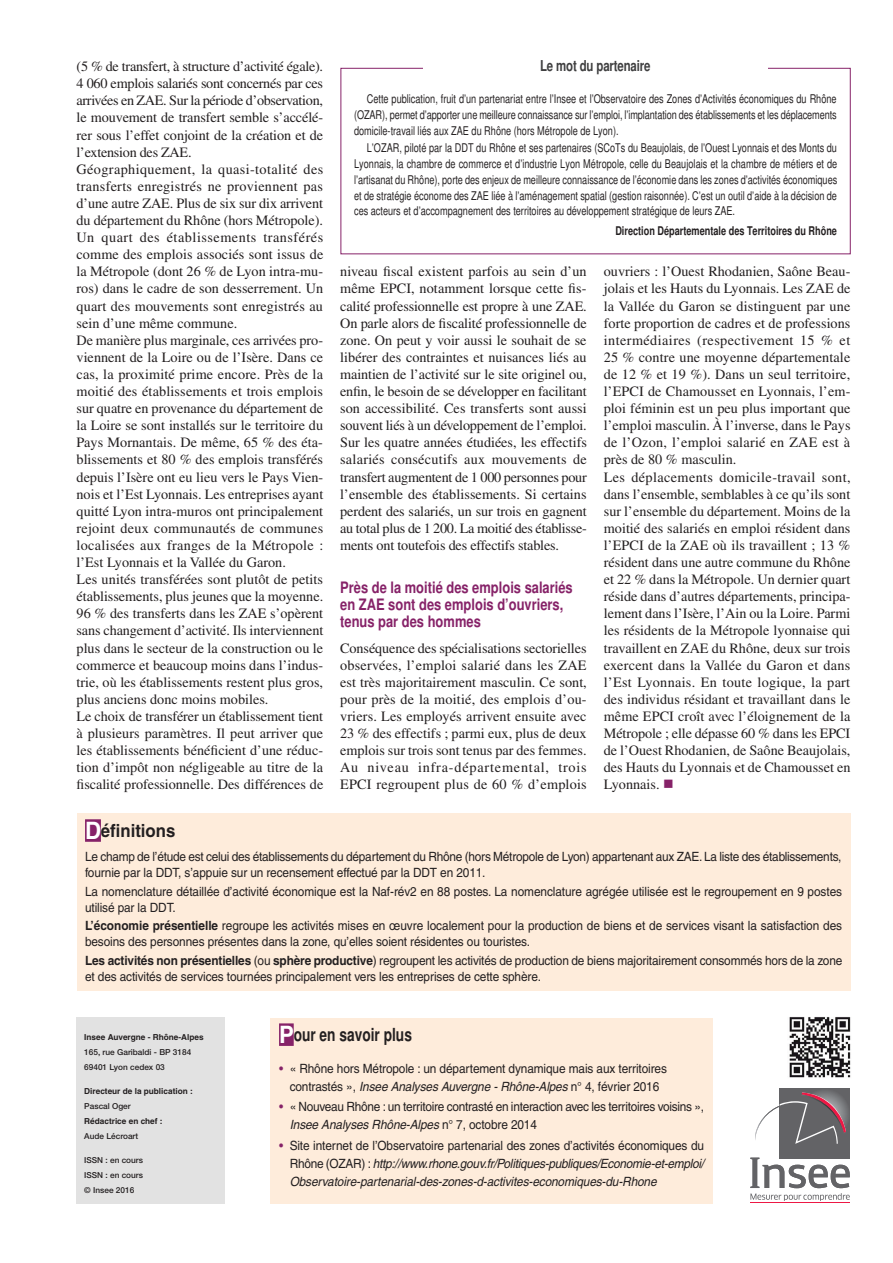
<style>
.page{position:relative;width:893px;height:1263px;background:#fff}
.page>*{position:absolute;margin:0;border:0;box-sizing:border-box;transform-origin:0 0}
.t1{font:700 condensed 18px "Helvetica";color:#231f20;scale:.93 1}
.t2{font:700 18px "Helvetica";color:#231f20;scale:.93 1}
.t3{font:700 condensed 15.75px/17.1px "Helvetica";color:#862268}
.t4{font:700 condensed 15px "Helvetica";letter-spacing:-.01em;color:#3f3f40;scale:.93 1}
.t5{font:14.25px/17.1px "Times LT Std";color:#231f20}
.t6{font:12.75px/16.2px "Helvetica";letter-spacing:-.01em;color:#231f20;scale:.93 1}
.t7{font:italic 12.75px/18px "Helvetica";letter-spacing:-.01em;color:#231f20;text-align:justify;scale:.93 1}
.t8{font:condensed 12px/15.8px "Helvetica";color:#231f20;text-align:justify;scale:.93 1}
.t9{font:700 condensed 12px "Helvetica";color:#231f20;scale:.93 1}
.t10{font:500 8.25px/15px "Helvetica Neue LT Std";color:#231f20}
.t11{font:700 8.25px "Helvetica";color:#231f20}
.s1{color:#862268}
.s2{font-size:24px;color:#fff}
.s3{font-weight:700}
.s4{font-stretch:normal;font-size:24px;color:#fff}
.s5{font-style:italic}
.s6{font-style:normal;color:#862268}
.s7{font-style:normal}
</style>
<div class="page">
<hr style="left:751px;top:1203px;width:99px;height:1px;background:#ed1845">
<div style="left:271px;top:1017px;width:442px;height:186px;background:#feecdb"></div>
<div style="left:279px;top:1023px;width:15px;height:23px;background:#862268"></div>
<div style="left:780px;top:1088px;width:70px;height:70px;background:#636366"></div>
<svg style="left:750px;top:1092px;width:100px;height:109px"></svg>
<img style="left:789px;top:1017px;width:62px;height:61px">
<div style="left:76px;top:1017px;width:148px;height:186px;background:#e2e2e2"></div>
<div style="left:77px;top:813px;width:773px;height:178px;background:#feecdb"></div>
<div style="left:85px;top:819px;width:16px;height:23px;background:#862268"></div>
<div style="left:340px;top:68px;width:511px;height:186px;border:1px solid #862268"></div>
<div style="left:423px;top:60px;width:344px;height:17px;background:#fff"></div>
<p class="t5" style="left:77px;top:58px;width:248px">(5 % de transfert, à structure d’activité égale).<br>4 060 emplois salariés sont concernés par ces arrivées en ZAE. Sur la période d’observation, le mouvement de transfert semble s’accélé‑ rer sous l’effet conjoint de la création et de l’extension des ZAE.<br>Géographiquement, la quasi‑totalité des transferts enregistrés ne proviennent pas d’une autre ZAE. Plus de six sur dix arrivent du département du Rhône (hors Métropole).<br>Un quart des établissements transférés comme des emplois associés sont issus de la Métropole (dont 26 % de Lyon intra‑mu‑ ros) dans le cadre de son desserrement. Un quart des mouvements sont enregistrés au sein d’une même commune.<br>De manière plus marginale, ces arrivées pro‑ viennent de la Loire ou de l’Isère. Dans ce cas, la proximité prime encore. Près de la moitié des établissements et trois emplois sur quatre en provenance du département de la Loire se sont installés sur le territoire du Pays Mornantais. De même, 65 % des éta‑ blissements et 80 % des emplois transférés depuis l’Isère ont eu lieu vers le Pays Vien‑ nois et l’Est Lyonnais. Les entreprises ayant quitté Lyon intra‑muros ont principalement rejoint deux communautés de communes localisées aux franges de la Métropole : l’Est Lyonnais et la Vallée du Garon.<br>Les unités transférées sont plutôt de petits établissements, plus jeunes que la moyenne.<br>96 % des transferts dans les ZAE s’opèrent sans changement d’activité. Ils interviennent plus dans le secteur de la construction ou le commerce et beaucoup moins dans l’indus‑ trie, où les établissements restent plus gros, plus anciens donc moins mobiles.<br>Le choix de transférer un établissement tient à plusieurs paramètres. Il peut arriver que les établissements bénéficient d’une réduc‑ tion d’impôt non négligeable au titre de la fiscalité professionnelle. Des différences de</p>
<p class="t4" style="left:540px;top:57px;width:120px">Le mot du partenaire</p>
<p class="t8" style="left:354px;top:91px;width:521px;text-indent:13px">Cette publication, fruit d’un partenariat entre l’Insee et l’Observatoire des Zones d’Activités économiques du Rhône (OZAR), permet d’apporter une meilleure connaissance sur l’emploi, l’implantation des établissements et les déplacements domicile‑travail liés aux ZAE du Rhône (hors Métropole de Lyon).</p>
<p class="t8" style="left:354px;top:140px;width:521px;text-indent:13px">L’OZAR, piloté par la DDT du Rhône et ses partenaires (SCoTs du Beaujolais, de l’Ouest Lyonnais et des Monts du Lyonnais, la chambre de commerce et d’industrie Lyon Métropole, celle du Beaujolais et la chambre de métiers et de l’artisanat du Rhône), porte des enjeux de meilleure connaissance de l’économie dans les zones d’activités économiques et de stratégie économe des ZAE liée à l’aménagement spatial (gestion raisonnée). C’est un outil d’aide à la décision de ces acteurs et d’accompagnement des territoires au développement stratégique de leurs ZAE.</p>
<p class="t9" style="left:615px;top:224px;width:240px">Direction Départementale des Territoires du Rhône</p>
<p class="t5" style="left:340px;top:263px;width:248px;text-align:justify">niveau fiscal existent parfois au sein d’un même EPCI, notamment lorsque cette fis‑ calité professionnelle est propre à une ZAE.<br>On parle alors de fiscalité professionnelle de zone. On peut y voir aussi le souhait de se libérer des contraintes et nuisances liés au maintien de l’activité sur le site originel ou, enfin, le besoin de se développer en facilitant son accessibilité. Ces transferts sont aussi souvent liés à un développement de l’emploi.<br>Sur les quatre années étudiées, les effectifs salariés consécutifs aux mouvements de transfert augmentent de 1 000 personnes pour l’ensemble des établissements. Si certains perdent des salariés, un sur trois en gagnent au total plus de 1 200. La moitié des établisse‑ ments ont toutefois des effectifs stables.</p>
<p class="t3" style="left:340px;top:578px;width:234px">Près de la moitié des emplois salariés en ZAE sont des emplois d’ouvriers, tenus par des hommes</p>
<p class="t5" style="left:340px;top:639px;width:248px;text-align:justify">Conséquence des spécialisations sectorielles observées, l’emploi salarié dans les ZAE est très majoritairement masculin. Ce sont, pour près de la moitié, des emplois d’ou‑ vriers. Les employés arrivent ensuite avec 23 % des effectifs ; parmi eux, plus de deux emplois sur trois sont tenus par des femmes.<br>Au niveau infra‑départemental, trois EPCI regroupent plus de 60 % d’emplois</p>
<p class="t5" style="left:604px;top:263px;width:248px">ouvriers : l’Ouest Rhodanien, Saône Beau‑ jolais et les Hauts du Lyonnais. Les ZAE de la Vallée du Garon se distinguent par une forte proportion de cadres et de professions intermédiaires (respectivement 15 % et 25 % contre une moyenne départementale de 12 % et 19 %). Dans un seul territoire, l’EPCI de Chamousset en Lyonnais, l’em‑ ploi féminin est un peu plus important que l’emploi masculin. À l’inverse, dans le Pays de l’Ozon, l’emploi salarié en ZAE est à près de 80 % masculin.<br>Les déplacements domicile‑travail sont, dans l’ensemble, semblables à ce qu’ils sont sur l’ensemble du département. Moins de la moitié des salariés en emploi résident dans l’EPCI de la ZAE où ils travaillent ; 13 % résident dans une autre commune du Rhône et 22 % dans la Métropole. Un dernier quart réside dans d’autres départements, principa‑ lement dans l’Isère, l’Ain ou la Loire. Parmi les résidents de la Métropole lyonnaise qui travaillent en ZAE du Rhône, deux sur trois exercent dans la Vallée du Garon et dans l’Est Lyonnais. En toute logique, la part des individus résidant et travaillant dans le même EPCI croît avec l’éloignement de la Métropole ; elle dépasse 60 % dans les EPCI de l’Ouest Rhodanien, de Saône Beaujolais, des Hauts du Lyonnais et de Chamousset en Lyonnais. <span class="s1">■</span></p>
<p class="t2" style="left:85px;top:820px;width:99px"><span class="s2">D</span>éfinitions</p>
<p class="t6" style="left:85px;top:848px;width:815px">Le champ de l’étude est celui des établissements du département du Rhône (hors Métropole de Lyon) appartenant aux ZAE. La liste des établissements, fournie par la DDT, s’appuie sur un recensement effectué par la DDT en 2011.</p>
<p class="t6" style="left:85px;top:883px;width:816px">La nomenclature détaillée d’activité économique est la Naf‑rév2 en 88 postes. La nomenclature agrégée utilisée est le regroupement en 9 postes utilisé par la DDT.</p>
<p class="t6" style="left:85px;top:917px;width:816px"><span class="s3">L’économie présentielle</span> regroupe les activités mises en œuvre localement pour la production de biens et de services visant la satisfaction des besoins des personnes présentes dans la zone, qu’elles soient résidentes ou touristes.</p>
<p class="t6" style="left:85px;top:952px;width:816px"><span class="s3">Les activités non présentielles</span> (ou <span class="s3">sphère productive</span>) regroupent les activités de production de biens majoritairement consommés hors de la zone et des activités de services tournées principalement vers les entreprises de cette sphère.</p>
<p class="t11" style="left:84px;top:1032px;width:121px">Insee Auvergne - Rhône‑Alpes</p>
<p class="t10" style="left:84px;top:1045px;width:109px">165, rue Garibaldi ‑ BP 3184<br>69401 Lyon cedex 03</p>
<p class="t11" style="left:84px;top:1086px;width:110px">Directeur de la publication :</p>
<p class="t10" style="left:84px;top:1099px;width:48px">Pascal Oger</p>
<p class="t11" style="left:84px;top:1116px;width:80px">Rédactrice en chef :</p>
<p class="t10" style="left:84px;top:1129px;width:55px">Aude Lécroart</p>
<p class="t10" style="left:84px;top:1153px;width:60px;text-align:justify">ISSN : en cours ISSN : en cours © Insee 2016</p>
<p class="t1" style="left:279px;top:1024px;width:144px"><span class="s4">P</span>our en savoir plus</p>
<p class="t6" style="left:279px;top:1060px;width:419px;line-height:18px;text-align:center"><span class="s1">•</span> « Rhône hors Métropole : un département dynamique mais aux territoires contrastés », <span class="s5">Insee Analyses Auvergne - Rhône‑Alpes</span> n° 4, février 2016</p>
<p class="t6" style="left:290px;top:1098px;width:447px;line-height:18px;text-indent:-11px"><span class="s1">•</span> « Nouveau Rhône : un territoire contrasté en interaction avec les territoires voisins »,<br><span class="s5">Insee Analyses Rhône‑Alpes</span> n° 7, octobre 2014</p>
<p class="t7" style="left:290px;top:1136px;width:447px;text-indent:-11px"><span class="s6">•</span> <span class="s7">Site internet de l’Observatoire partenarial des zones d’activités économiques du Rhône (OZAR) :</span> http://www.rhone.gouv.fr/Politiques‑publiques/Economie‑et‑emploi/ Observatoire‑partenarial‑des‑zones‑d‑activites‑economiques‑du‑Rhone</p>
</div>
